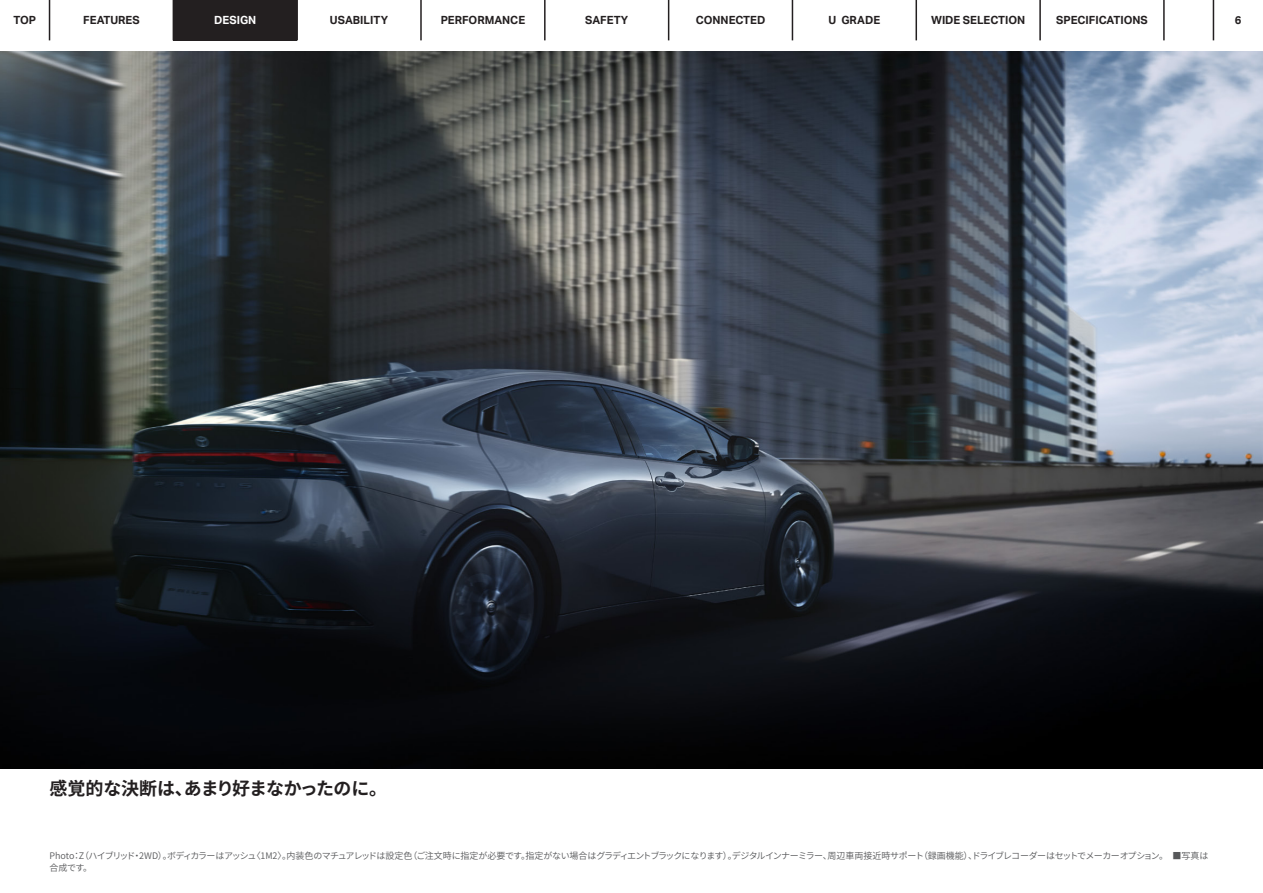
<style>
.page{position:relative;width:1263px;height:893px;background:#fff}
.page>*{position:absolute;margin:0;border:0;box-sizing:border-box;transform-origin:0 0}
.t1{font:700 18px "Noto Sans CJ Kjp";letter-spacing:-.02em;color:#231f20}
.t2{font:700 11.25px "Aktiv Grotesk";color:#231f20}
.t3{font:700 11.25px "Aktiv Grotesk";color:#fff}
.t4{font:600 9px/12px "Noto Sans CJ Kjp";letter-spacing:-.055em;color:#57585a}
</style>
<div class="page">
<img style="left:0;top:51px;width:1263px;height:717px">
<svg style="left:1212px;top:0;width:1px;height:40px"></svg>
<hr style="left:1213px;top:0;width:1px;height:40px;background:#231f20">
<hr style="left:1163px;top:0;width:2px;height:40px;background:#231f20">
<hr style="left:1039px;top:0;width:2px;height:40px;background:#231f20">
<hr style="left:915px;top:0;width:2px;height:40px;background:#231f20">
<hr style="left:792px;top:0;width:1px;height:40px;background:#231f20">
<hr style="left:668px;top:0;width:1px;height:40px;background:#231f20">
<hr style="left:544px;top:0;width:2px;height:40px;background:#231f20">
<hr style="left:296px;top:0;width:2px;height:40px;background:#231f20">
<hr style="left:420px;top:0;width:2px;height:40px;background:#231f20">
<hr style="left:49px;top:0;width:1px;height:40px;background:#231f20">
<div style="left:173px;top:0;width:124px;height:40px;background:#231f20"></div>
<p class="t2" style="left:13px;top:14px;width:24px">TOP</p>
<p class="t2" style="left:83px;top:14px;width:58px">FEATURES</p>
<p class="t3" style="left:214px;top:14px;width:44px">DESIGN</p>
<p class="t2" style="left:330px;top:14px;width:60px">USABILITY</p>
<p class="t2" style="left:441px;top:14px;width:86px">PERFORMANCE</p>
<p class="t2" style="left:585px;top:14px;width:45px">SAFETY</p>
<p class="t2" style="left:696px;top:14px;width:71px">CONNECTED</p>
<p class="t2" style="left:829px;top:14px;width:53px">U GRADE</p>
<p class="t2" style="left:931px;top:14px;width:96px">WIDE SELECTION</p>
<p class="t2" style="left:1056px;top:14px;width:93px">SPECIFICATIONS</p>
<p class="t2" style="left:1235px;top:14px;width:8px">6</p>
<h1 class="t1" style="left:50px;top:778px;width:339px">感覚的な決断は、あまり好まなかったのに。</h1>
<p class="t4" style="left:50px;top:850px;width:1160px">Photo：Z（ハイブリッド・2WD）。ボディカラーはアッシュ〈1M2〉。内装色のマチュアレッドは設定色（ご注文時に指定が必要です。指定がない場合はグラディエントブラックになります）。デジタルインナーミラー、周辺車両接近時サポート（録画機能）、ドライブレコーダーはセットでメーカーオプション。　■写真は合成です。</p>
</div>
